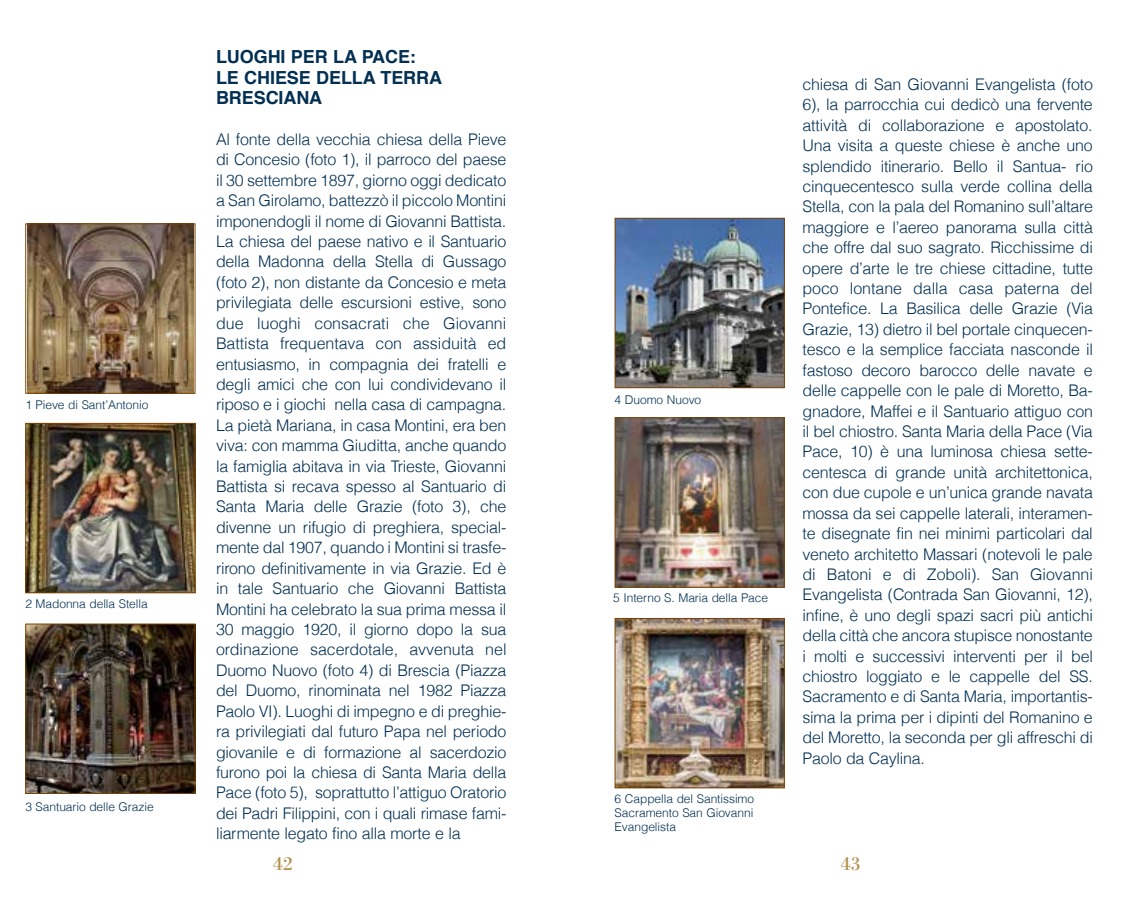
<style>
.page{position:relative;width:1134px;height:908px;background:#fff}
.page>*{position:absolute;margin:0;border:0;box-sizing:border-box;transform-origin:0 0}
.t1{font:20px "Bodoni";color:#b49250}
.t2{font:700 18px/20.4px "Helvetica";letter-spacing:-.005em;color:#022f52}
.t3{font:300 16px/20.4px "Helvetica";letter-spacing:-.015em;color:#022f52;text-align:justify}
.t4{font:300 12px/14px "Helvetica";letter-spacing:-.005em;color:#022f52;text-align:justify}
</style>
<div class="page">
<img style="left:27px;top:625px;width:166px;height:166px">
<div style="left:25px;top:623px;width:170px;height:170px;border:1px solid #7c4300"></div>
<img style="left:27px;top:425px;width:166px;height:166px">
<div style="left:25px;top:423px;width:170px;height:170px;border:1px solid #7c4300"></div>
<img style="left:27px;top:225px;width:166px;height:166px">
<div style="left:25px;top:223px;width:170px;height:170px;border:1px solid #7c4300"></div>
<img style="left:617px;top:619px;width:166px;height:167px">
<div style="left:615px;top:617px;width:170px;height:171px;border:1px solid #7c4300"></div>
<img style="left:617px;top:419px;width:166px;height:166px">
<div style="left:615px;top:417px;width:170px;height:170px;border:1px solid #7c4300"></div>
<img style="left:617px;top:220px;width:166px;height:166px">
<div style="left:615px;top:218px;width:170px;height:170px;border:1px solid #7c4300"></div>
<p class="t4" style="left:25px;top:397px;width:125px">1 Pieve di Sant’Antonio</p>
<p class="t4" style="left:25px;top:596px;width:124px">2 Madonna della Stella</p>
<p class="t4" style="left:25px;top:799px;width:130px">3 Santuario delle Grazie</p>
<p class="t2" style="left:216px;top:48px;width:228px">LUOGHI PER LA PACE:<br>LE CHIESE DELLA TERRA<br>BRESCIANA</p>
<p class="t3" style="left:216px;top:129px;width:292px">Al fonte della vecchia chiesa della Pieve di Concesio (foto 1), il parroco del paese il 30 settembre 1897, giorno oggi dedicato a San Girolamo, battezzò il piccolo Montini imponendogli il nome di Giovanni Battista.<br>La chiesa del paese nativo e il Santuario della Madonna della Stella di Gussago (foto 2), non distante da Concesio e meta privilegiata delle escursioni estive, sono due luoghi consacrati che Giovanni Battista frequentava con assiduità ed entusiasmo, in compagnia dei fratelli e degli amici che con lui condividevano il riposo e i giochi nella casa di campagna.<br>La pietà Mariana, in casa Montini, era ben viva: con mamma Giuditta, anche quando la famiglia abitava in via Trieste, Giovanni Battista si recava spesso al Santuario di Santa Maria delle Grazie (foto 3), che divenne un rifugio di preghiera, special&shy;mente dal 1907, quando i Montini si trasfe&shy;rirono definitivamente in via Grazie. Ed è in tale Santuario che Giovanni Battista Montini ha celebrato la sua prima messa il 30 maggio 1920, il giorno dopo la sua ordinazione sacerdotale, avvenuta nel Duomo Nuovo (foto 4) di Brescia (Piazza del Duomo, rinominata nel 1982 Piazza Paolo VI). Luoghi di impegno e di preghie&shy;ra privilegiati dal futuro Papa nel periodo giovanile e di formazione al sacerdozio furono poi la chiesa di Santa Maria della Pace (foto 5), soprattutto l’attiguo Oratorio dei Padri Filippini, con i quali rimase fami&shy;liarmente legato fino alla morte e la</p>
<p class="t1" style="left:273px;top:850px;width:21px">42</p>
<p class="t4" style="left:615px;top:392px;width:88px">4 Duomo Nuovo</p>
<p class="t4" style="left:613px;top:590px;width:156px">5 Interno S. Maria della Pace</p>
<p class="t4" style="left:615px;top:791px;width:141px">6 Cappella del Santissimo Sacramento San Giovanni Evangelista</p>
<p class="t3" style="left:802px;top:74px;width:292px">chiesa di San Giovanni Evangelista (foto 6), la parrocchia cui dedicò una fervente attività di collaborazione e apostolato.<br>Una visita a queste chiese è anche uno splendido itinerario. Bello il Santua- rio cinquecentesco sulla verde collina della Stella, con la pala del Romanino sull’altare maggiore e l’aereo panorama sulla città che offre dal suo sagrato. Ricchissime di opere d’arte le tre chiese cittadine, tutte poco lontane dalla casa paterna del Pontefice. La Basilica delle Grazie (Via Grazie, 13) dietro il bel portale cinquecen&shy;tesco e la semplice facciata nasconde il fastoso decoro barocco delle navate e delle cappelle con le pale di Moretto, Ba&shy;gnadore, Maffei e il Santuario attiguo con il bel chiostro. Santa Maria della Pace (Via Pace, 10) è una luminosa chiesa sette&shy;centesca di grande unità architettonica, con due cupole e un’unica grande navata mossa da sei cappelle laterali, interamen&shy;te disegnate fin nei minimi particolari dal veneto architetto Massari (notevoli le pale di Batoni e di Zoboli). San Giovanni Evangelista (Contrada San Giovanni, 12), infine, è uno degli spazi sacri più antichi della città che ancora stupisce nonostante i molti e successivi interventi per il bel chiostro loggiato e le cappelle del SS.<br>Sacramento e di Santa Maria, importantis&shy;sima la prima per i dipinti del Romanino e del Moretto, la seconda per gli affreschi di Paolo da Caylina.</p>
<p class="t1" style="left:841px;top:850px;width:21px">43</p>
</div>
